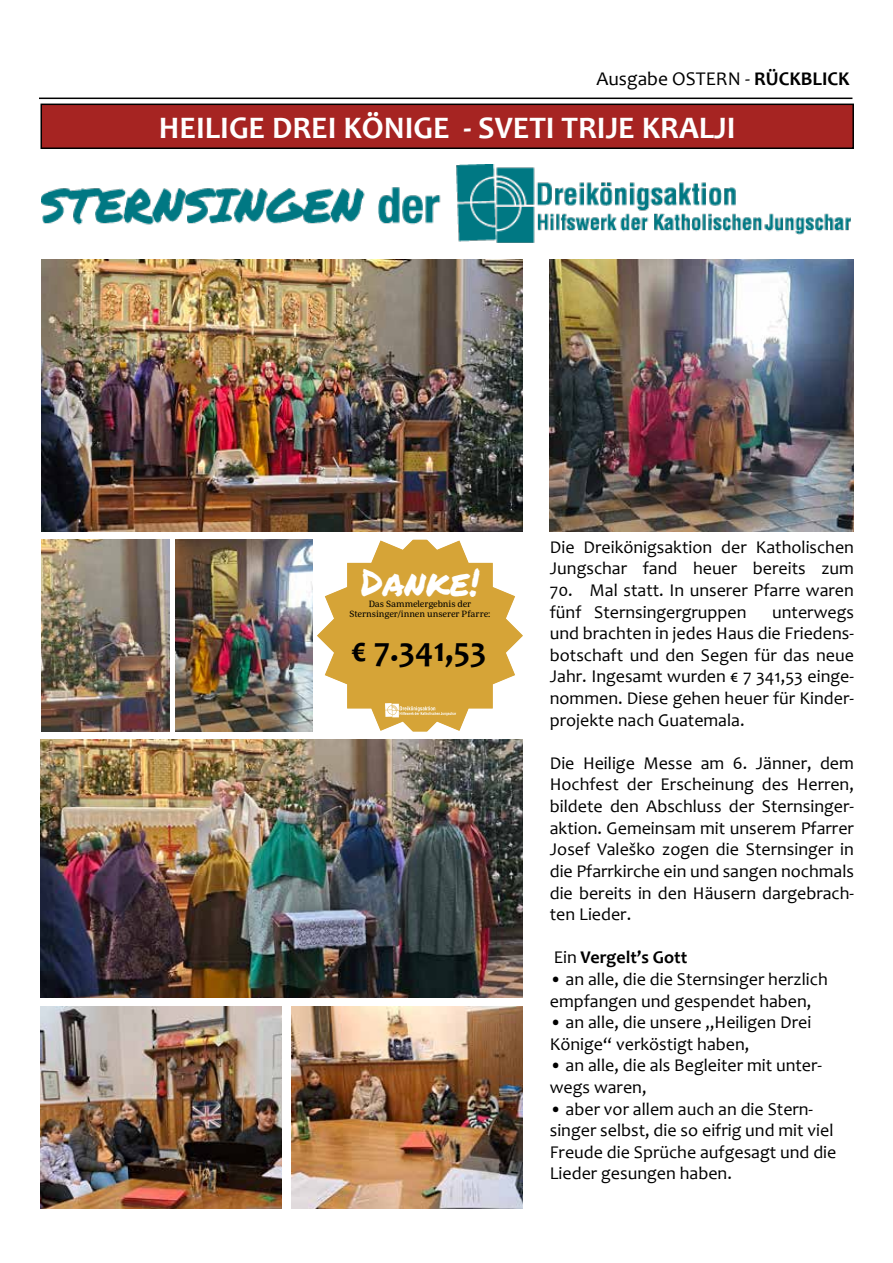
<style>
.page{position:relative;width:893px;height:1263px;background:#fff}
.page>*{position:absolute;margin:0;border:0;box-sizing:border-box;transform-origin:0 0}
.t1{font:37.5px "Permanent Marker";color:#fff}
.t2{font:700 34.5px "Candara";color:#000}
.t3{font:700 31.5px "Candara";color:#fff}
.t4{font:19.5px "Candara";color:#000}
.t5{font:18px/21.6px "Candara";color:#000}
.t6{font:700 18px "Candara";color:#000}
.t7{font:9px/9.3px "Marselis Serif OT";letter-spacing:-.01em;color:#000;text-align:center}
.s1{font-weight:700}
.s2{font-weight:400}
</style>
<div class="page">
<div style="left:41px;top:104px;width:812px;height:44px;background:#a62422"></div>
<div style="left:41px;top:104px;width:813px;height:45px;border:2px solid #000"></div>
<hr style="left:39px;top:98px;width:813px;height:1px;background:#000">
<img style="left:42px;top:165px;width:809px;height:78px">
<img style="left:42px;top:259px;width:481px;height:272px">
<img style="left:550px;top:259px;width:304px;height:272px">
<img style="left:42px;top:540px;width:127px;height:191px">
<img style="left:41px;top:740px;width:482px;height:258px">
<img style="left:175px;top:540px;width:138px;height:191px">
<svg style="left:317px;top:540px;width:206px;height:191px"></svg>
<img style="left:41px;top:1006px;width:241px;height:203px">
<img style="left:291px;top:1006px;width:232px;height:203px">
<p class="t4" style="left:596px;top:67px;width:255px">Ausgabe OSTERN - <span class="s1">RÜCKBLICK</span></p>
<h3 class="t3" style="left:159px;top:108px;width:578px">HEILIGE DREI KÖNIGE - SVETI TRIJE KRALJI</h3>
<h1 class="t1" style="left:361px;top:554px;width:120px">Danke!</h1>
<p class="t7" style="left:350px;top:599px;width:142px">Das Sammelergebnis der<br>Sternsinger/innen unserer Pfarre:</p>
<h2 class="t2" style="left:351px;top:628px;width:137px">€ 7.341,53</h2>
<p class="t5" style="left:550px;top:536px;width:306px">Die Dreikönigsaktion der Katholischen<br>Jungschar fand heuer bereits zum</p>
<p class="t5" style="left:550px;top:579px;width:306px">70. Mal statt. In unserer Pfarre waren fünf Sternsingergruppen</p>
<p class="t5" style="left:550px;top:601px;width:306px;text-align:justify;text-indent:222px">unterwegs und brachten in jedes Haus die Friedens&shy;botschaft und den Segen für das neue Jahr. Ingesamt wurden € 7 341,53 einge&shy;nommen. Diese gehen heuer für Kinder&shy;projekte nach Guatemala.</p>
<p class="t5" style="left:550px;top:752px;width:306px;text-align:justify">Die Heilige Messe am 6. Jänner, dem Hochfest der Erscheinung des Herren, bildete den Abschluss der Sternsinger&shy;aktion. Gemeinsam mit unserem Pfarrer Josef Valeško zogen die Sternsinger in die Pfarrkirche ein und sangen nochmals die bereits in den Häusern dargebrach&shy;ten Lieder.</p>
<p class="t6" style="left:554px;top:946px;width:135px"><span class="s2">Ein</span> Vergelt’s Gott</p>
<p class="t5" style="left:550px;top:968px;width:279px">• an alle, die die Sternsinger herzlich empfangen und gespendet haben,</p>
<p class="t5" style="left:550px;top:1011px;width:263px">• an alle, die unsere „Heiligen Drei<br>Könige“ verköstigt haben,</p>
<p class="t5" style="left:550px;top:1054px;width:274px">• an alle, die als Begleiter mit unter&shy;wegs waren,</p>
<p class="t5" style="left:550px;top:1098px;width:288px">• aber vor allem auch an die Stern&shy;singer selbst, die so eifrig und mit viel Freude die Sprüche aufgesagt und die Lieder gesungen haben.</p>
</div>
